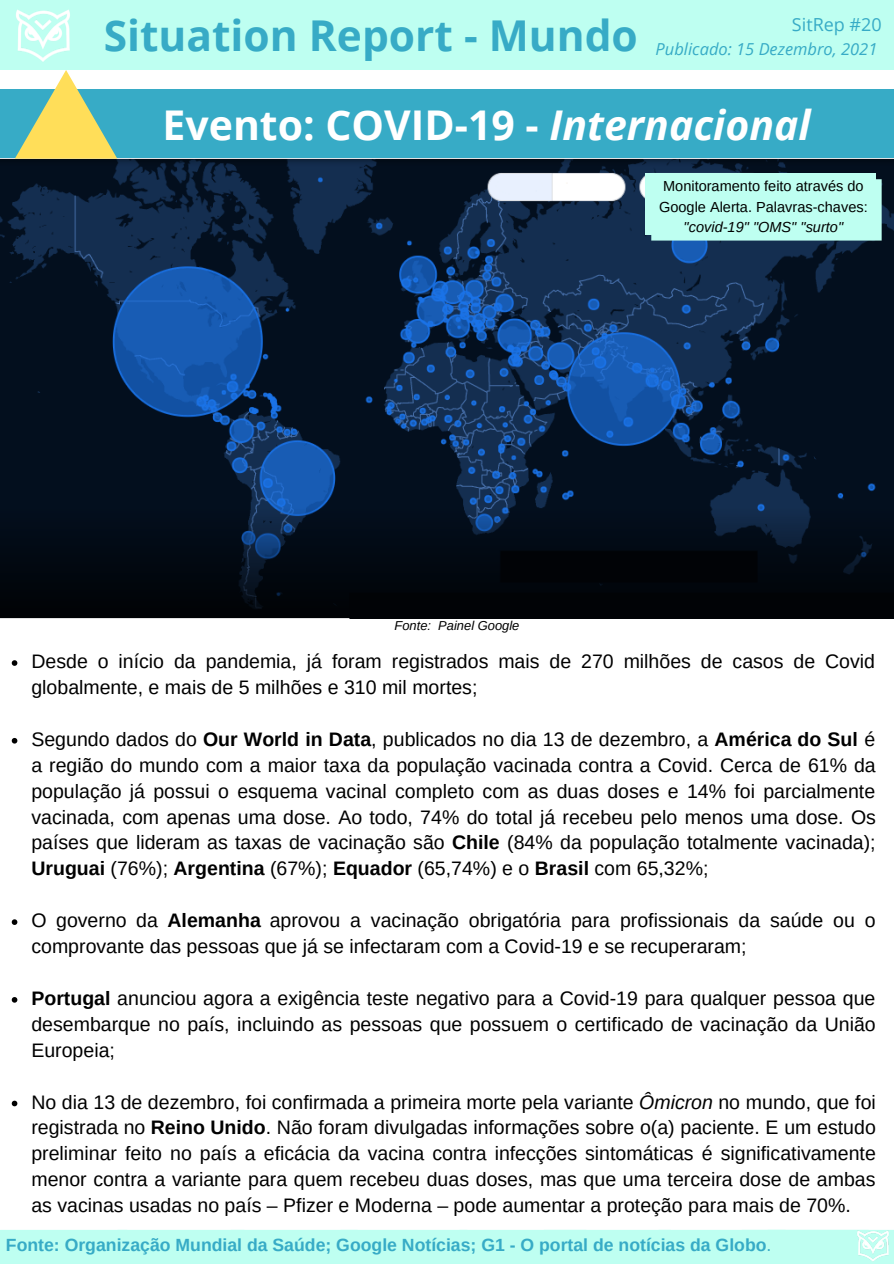
<style>
.page{position:relative;width:894px;height:1264px;background:#fff}
.page>*{position:absolute;margin:0;border:0;box-sizing:border-box;transform-origin:0 0}
.t1{font:700 42.45px "Open Sans";color:#37abc6}
.t2{font:700 40.95px "Open Sans";color:#fff}
.t3{font:19.5px/26px "Arimo";color:#000;text-align:justify}
.t4{font:18px "Open Sans";color:#37abc6}
.t5{font:700 17.7px "Arimo";color:#37abc6}
.t6{font:italic 16.5px "Open Sans";color:#37abc6}
.t7{font:14.55px "Arimo";color:#000}
.t8{font:italic 14.55px "Arimo";color:#000}
.t9{font:italic 12.9px "Arimo";color:#000}
.s1{font-style:italic}
.s2{font-weight:700}
.s3{font-weight:400}
</style>
<div class="page">
<div style="left:0;top:0;width:893px;height:70px;background:#befff1"></div>
<img style="left:16px;top:9px;width:54px;height:53px">
<div style="left:0;top:89px;width:893px;height:70px;background:#37abc6"></div>
<div style="left:0;top:1229px;width:893px;height:34px;background:#befff1"></div>
<img style="left:856px;top:1229px;width:33px;height:33px">
<img style="left:0;top:159px;width:893px;height:459px">
<div style="left:651px;top:179px;width:230px;height:61px;background:#befff1"></div>
<div style="left:645px;top:173px;width:230px;height:61px;background:#befff1"></div>
<svg style="left:15px;top:70px;width:102px;height:89px"></svg>
<svg style="left:12px;top:660px;width:5px;height:6px"></svg>
<svg style="left:12px;top:738px;width:5px;height:5px"></svg>
<svg style="left:12px;top:919px;width:5px;height:5px"></svg>
<svg style="left:12px;top:997px;width:5px;height:5px"></svg>
<svg style="left:12px;top:1100px;width:5px;height:6px"></svg>
<p class="t1" style="left:104px;top:6px;width:535px">Situation Report - Mundo</p>
<p class="t4" style="left:791px;top:12px;width:91px">SitRep #20</p>
<p class="t6" style="left:655px;top:37px;width:223px">Publicado: 15 Dezembro, 2021</p>
<p class="t2" style="left:162px;top:96px;width:649px">Evento: COVID-19 - <span class="s1">Internacional</span></p>
<p class="t7" style="left:663px;top:178px;width:202px">Monitoramento feito através do</p>
<p class="t7" style="left:659px;top:198px;width:210px">Google Alerta. Palavras-chaves:</p>
<p class="t8" style="left:683px;top:218px;width:161px">"covid-19" "OMS" "surto"</p>
<p class="t9" style="left:394px;top:618px;width:126px">Fonte: Painel Google</p>
<p class="t3" style="left:31px;top:648px;width:844px">Desde o início da pandemia, já foram registrados mais de 270 milhões de casos de Covid globalmente, e mais de 5 milhões e 310 mil mortes;</p>
<p class="t3" style="left:31px;top:726px;width:845px">Segundo dados do <span class="s2">Our World in Data</span>, publicados no dia 13 de dezembro, a <span class="s2">América do Sul</span> é a região do mundo com a maior taxa da população vacinada contra a Covid. Cerca de 61% da população já possui o esquema vacinal completo com as duas doses e 14% foi parcialmente vacinada, com apenas uma dose. Ao todo, 74% do total já recebeu pelo menos uma dose. Os países que lideram as taxas de vacinação são <span class="s2">Chile</span> (84% da população totalmente vacinada); <span class="s2">Uruguai</span> (76%); <span class="s2">Argentina</span> (67%); <span class="s2">Equador</span> (65,74%) e o <span class="s2">Brasil</span> com 65,32%;</p>
<p class="t3" style="left:31px;top:907px;width:845px">O governo da <span class="s2">Alemanha</span> aprovou a vacinação obrigatória para profissionais da saúde ou o comprovante das pessoas que já se infectaram com a Covid-19 e se recuperaram;</p>
<p class="t3" style="left:31px;top:985px;width:845px"><span class="s2">Portugal</span> anunciou agora a exigência teste negativo para a Covid-19 para qualquer pessoa que desembarque no país, incluindo as pessoas que possuem o certificado de vacinação da União Europeia;</p>
<p class="t3" style="left:31px;top:1088px;width:845px">No dia 13 de dezembro, foi confirmada a primeira morte pela variante <span class="s1">Ômicron</span> no mundo, que foi registrada no <span class="s2">Reino Unido</span>. Não foram divulgadas informações sobre o(a) paciente. E um estudo preliminar feito no país a eficácia da vacina contra infecções sintomáticas é significativamente menor contra a variante para quem recebeu duas doses, mas que uma terceira dose de ambas as vacinas usadas no país – Pfizer e Moderna – pode aumentar a proteção para mais de 70%.</p>
<p class="t5" style="left:6px;top:1235px;width:766px">Fonte: Organização Mundial da Saúde; Google Notícias; G1 - O portal de notícias da Globo<span class="s3">.</span></p>
</div>
